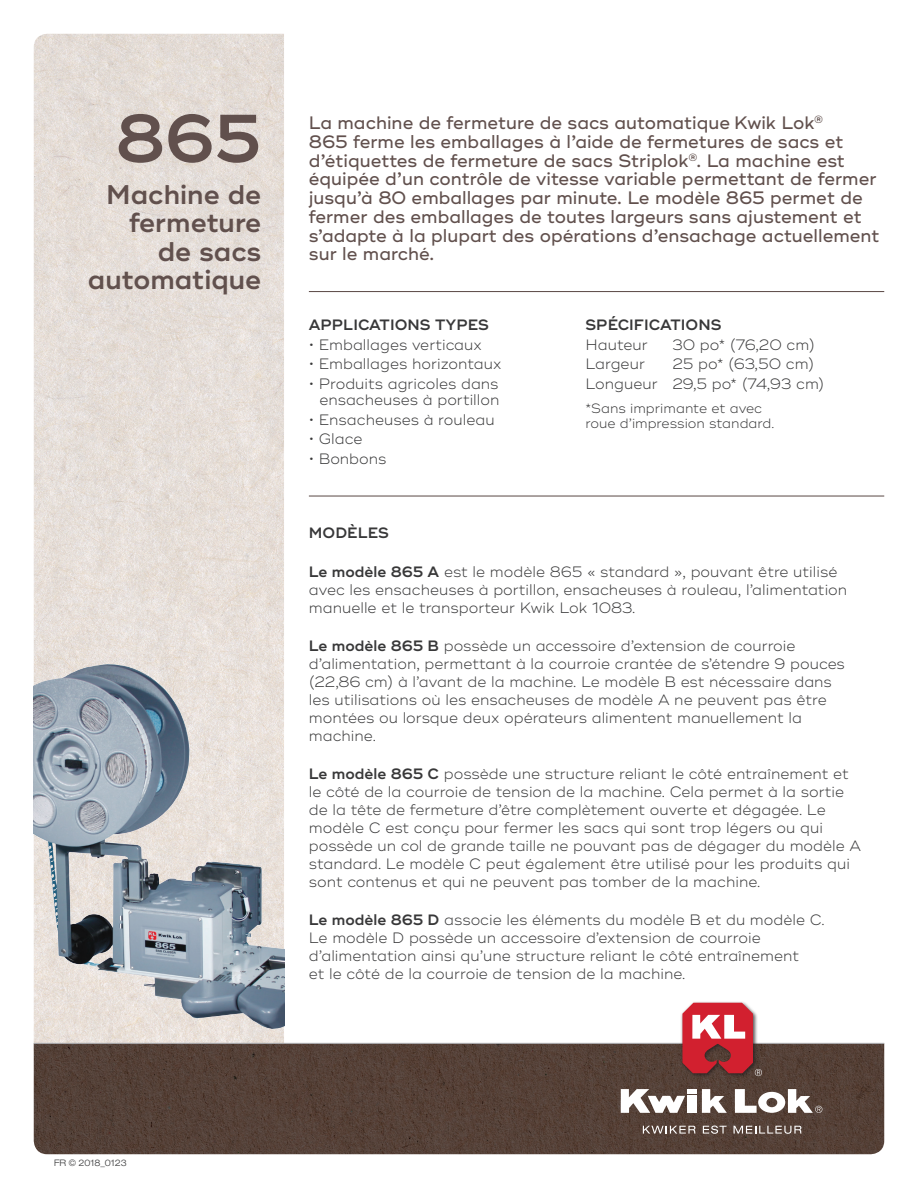
<style>
.page{position:relative;width:918px;height:1188px;background:#fff}
.page>*{position:absolute;margin:0;border:0;box-sizing:border-box;transform-origin:0 0}
.t1{font:600 67.5px "Ridley Grotesk";color:#61504d}
.t2{font:600 27px/28.5px "Ridley Grotesk";color:#61504d;text-align:right}
.t3{font:500 18px/18.8px "Ridley Grotesk";color:#61504d}
.t4{font:300 15px/18px "Ridley Grotesk";color:#383839}
.t5{font:600 15px/19.5px "Ridley Grotesk";color:#383839}
.t6{font:300 13.5px/15px "Ridley Grotesk";color:#383839}
.t7{font:300 expanded 9px "Helvetica Neue";color:#383839}
.s1{font-weight:300}
.s2{font-weight:600}
</style>
<div class="page">
<img style="left:34px;top:34px;width:250px;height:1009px">
<img style="left:34px;top:654px;width:250px;height:382px">
<hr style="left:309px;top:496px;width:575px;height:1px;background:#61504d">
<hr style="left:309px;top:291px;width:575px;height:1px;background:#61504d">
<img style="left:34px;top:1044px;width:850px;height:110px">
<hr style="left:34px;top:1043px;width:850px;height:1px;background:#a8a9ad">
<svg style="left:621px;top:1089px;width:64px;height:24px"></svg>
<div style="left:688px;top:1096px;width:9px;height:17px;background:#fff"></div>
<div style="left:688px;top:1089px;width:9px;height:5px;background:#fff"></div>
<svg style="left:702px;top:1089px;width:25px;height:24px"></svg>
<svg style="left:735px;top:1089px;width:87px;height:24px"></svg>
<div style="left:681px;top:1001px;width:77px;height:78px;background:#231f20;opacity:.75"></div>
<svg style="left:682px;top:1003px;width:80px;height:73px"></svg>
<svg style="left:643px;top:1126px;width:53px;height:8px"></svg>
<svg style="left:703px;top:1126px;width:24px;height:8px"></svg>
<svg style="left:734px;top:1126px;width:68px;height:8px"></svg>
<p class="t1" style="left:115px;top:98px;width:147px">865</p>
<p class="t2" style="left:88px;top:181px;width:175px">Machine de fermeture<br>de sacs automatique</p>
<p class="t3" style="left:309px;top:114px;width:572px">La machine de fermeture de sacs automatique Kwik Lok<sup>®<br></sup>865 ferme les emballages à l’aide de fermetures de sacs et d’étiquettes de fermeture de sacs Striplok<sup>®</sup>. La machine est équipée d’un contrôle de vitesse variable permettant de fermer jusqu’à 80 emballages par minute. Le modèle 865 permet de fermer des emballages de toutes largeurs sans ajustement et s’adapte à la plupart des opérations d’ensachage actuellement sur le marché.</p>
<p class="t5" style="left:309px;top:316px;width:182px">APPLICATIONS TYPES</p>
<p class="t4" style="left:309px;top:336px;width:174px">• Emballages verticaux</p>
<p class="t4" style="left:309px;top:355px;width:194px">• Emballages horizontaux</p>
<p class="t4" style="left:309px;top:376px;width:192px;line-height:16.5px;text-align:right">• Produits agricoles dans ensacheuses à portillon</p>
<p class="t4" style="left:309px;top:411px;width:187px">• Ensacheuses à rouleau</p>
<p class="t4" style="left:309px;top:430px;width:55px">• Glace</p>
<p class="t4" style="left:309px;top:450px;width:79px">• Bonbons</p>
<p class="t5" style="left:586px;top:316px;width:138px">SPÉCIFICATIONS<br><span class="s1">Hauteur</span></p>
<p class="t4" style="left:673px;top:336px;width:144px">30 po* (76,20 cm)</p>
<p class="t4" style="left:586px;top:355px;width:240px;line-height:19.5px;text-indent:87px">25 po* (63,50 cm)<br>Longueur 29,5 po* (74,93 cm)</p>
<p class="t6" style="left:586px;top:401px;width:190px">*Sans imprimante et avec roue d’impression standard.</p>
<p class="t4" style="left:586px;top:355px;width:61px">Largeur</p>
<p class="t5" style="left:309px;top:524px;width:82px">MODÈLES</p>
<p class="t4" style="left:309px;top:563px;width:540px"><span class="s2">Le modèle 865 A</span> est le modèle 865 « standard », pouvant être utilisé avec les ensacheuses à portillon, ensacheuses à rouleau, l’alimentation manuelle et le transporteur Kwik Lok 1083.</p>
<p class="t4" style="left:309px;top:637px;width:538px"><span class="s2">Le modèle 865 B</span> possède un accessoire d’extension de courroie d’alimentation, permettant à la courroie crantée de s’étendre 9 pouces (22,86 cm) à l’avant de la machine. Le modèle B est nécessaire dans les utilisations où les ensacheuses de modèle A ne peuvent pas être montées ou lorsque deux opérateurs alimentent manuellement la machine.</p>
<p class="t4" style="left:309px;top:765px;width:554px"><span class="s2">Le modèle 865 C</span> possède une structure reliant le côté entraînement et le côté de la courroie de tension de la machine. Cela permet à la sortie de la tête de fermeture d’être complètement ouverte et dégagée. Le modèle C est conçu pour fermer les sacs qui sont trop légers ou qui possède un col de grande taille ne pouvant pas de dégager du modèle A standard. Le modèle C peut également être utilisé pour les produits qui sont contenus et qui ne peuvent pas tomber de la machine.</p>
<p class="t4" style="left:309px;top:912px;width:517px"><span class="s2">Le modèle 865 D</span> associe les éléments du modèle B et du modèle C.<br>Le modèle D possède un accessoire d’extension de courroie d’alimentation ainsi qu’une structure reliant le côté entraînement<br>et le côté de la courroie de tension de la machine.</p>
<p class="t7" style="left:54px;top:1157px;width:74px">FR © 2018_0123</p>
</div>
